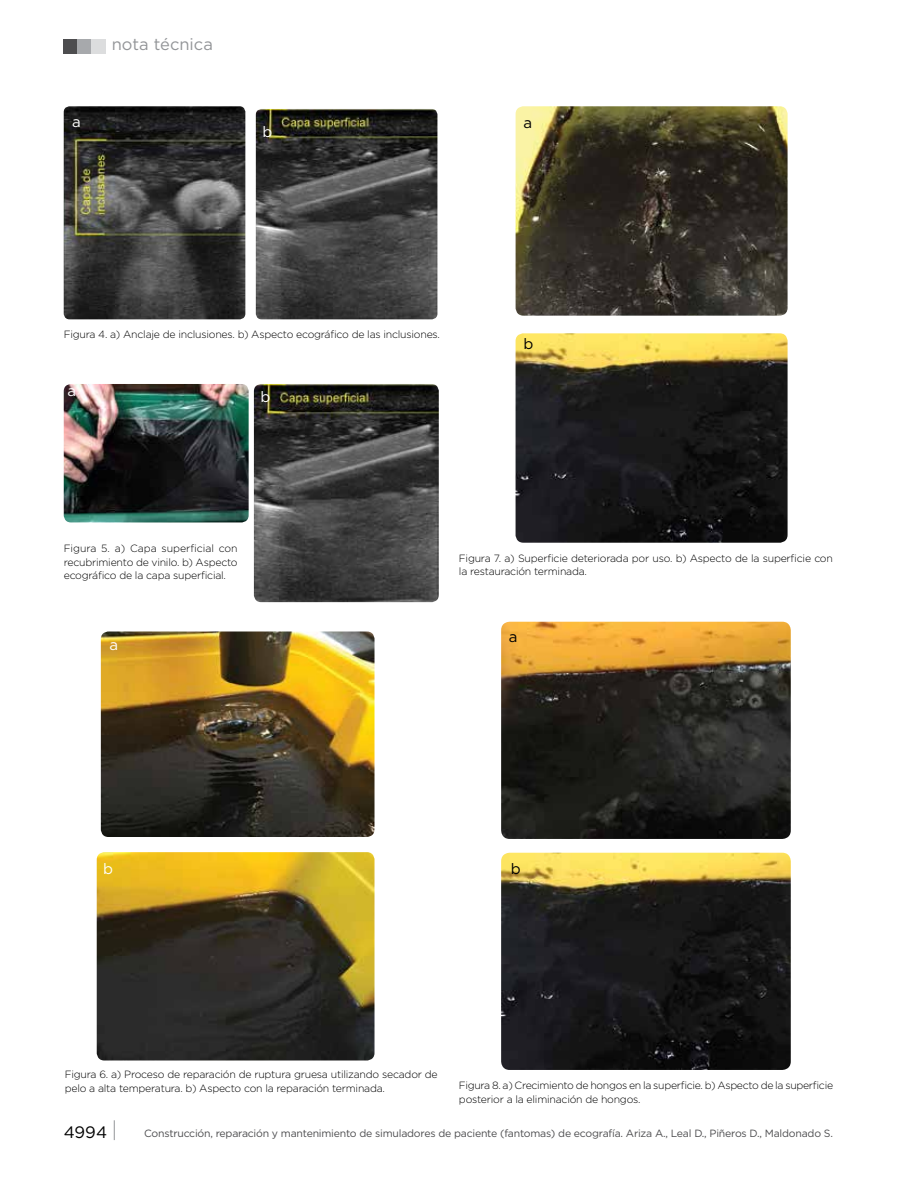
<style>
.page{position:relative;width:918px;height:1188px;background:#fff}
.page>*{position:absolute;margin:0;border:0;box-sizing:border-box;transform-origin:0 0}
.t1{font:16.5px "Gotham";color:#939598}
.t2{font:16.5px "Gotham";color:#000}
.t3{font:15px "Gotham";color:#fff}
.t4{font:15px "Gotham";color:#000}
.t5{font:300 10.5px/13.5px "Gotham";letter-spacing:-.02em;color:#000}
.t6{font:10.5px "Gotham";letter-spacing:-.02em;color:#4d4d4f}
</style>
<div class="page">
<div style="left:64px;top:40px;width:14px;height:14px;background:#4d4d4f"></div>
<div style="left:78px;top:40px;width:14px;height:14px;background:#a7a9ac"></div>
<div style="left:92px;top:40px;width:14px;height:14px;background:#dcddde"></div>
<svg style="left:114px;top:1120px;width:1px;height:20px"></svg>
<img style="left:64px;top:106px;width:181px;height:213px">
<img style="left:256px;top:109px;width:181px;height:210px">
<img style="left:64px;top:384px;width:185px;height:138px">
<img style="left:254px;top:384px;width:185px;height:218px">
<img style="left:101px;top:632px;width:274px;height:205px">
<img style="left:97px;top:852px;width:278px;height:208px">
<img style="left:516px;top:106px;width:272px;height:210px">
<img style="left:516px;top:333px;width:272px;height:210px">
<img style="left:501px;top:622px;width:290px;height:217px">
<img style="left:501px;top:853px;width:290px;height:217px">
<h2 class="t3" style="left:72px;top:112px;width:10px">a</h2>
<h1 class="t1" style="left:112px;top:34px;width:103px">nota técnica</h1>
<h2 class="t3" style="left:262px;top:122px;width:11px">b</h2>
<h2 class="t4" style="left:523px;top:114px;width:10px">a</h2>
<p class="t5" style="left:64px;top:327px;width:378px">Figura 4. a) Anclaje de inclusiones. b) Aspecto ecográfico de las inclusiones.</p>
<h2 class="t3" style="left:67px;top:381px;width:10px">a</h2>
<h2 class="t3" style="left:260px;top:388px;width:11px">b</h2>
<h2 class="t4" style="left:523px;top:335px;width:11px">b</h2>
<p class="t5" style="left:64px;top:541px;width:176px;text-align:justify">Figura 5. a) Capa superficial con recubrimiento de vinilo. b) Aspecto ecográfico de la capa superficial.</p>
<h2 class="t3" style="left:110px;top:635px;width:10px">a</h2>
<p class="t5" style="left:459px;top:551px;width:375px">Figura 7. a) Superficie deteriorada por uso. b) Aspecto de la superficie con la restauración terminada.</p>
<h2 class="t4" style="left:509px;top:627px;width:10px">a</h2>
<h2 class="t3" style="left:103px;top:860px;width:11px">b</h2>
<h2 class="t4" style="left:511px;top:859px;width:11px">b</h2>
<p class="t5" style="left:65px;top:1068px;width:374px">Figura 6. a) Proceso de reparación de ruptura gruesa utilizando secador de pelo a alta temperatura. b) Aspecto con la reparación terminada.</p>
<p class="t5" style="left:459px;top:1079px;width:376px">Figura 8. a) Crecimiento de hongos en la superficie. b) Aspecto de la superficie posterior a la eliminación de hongos.</p>
<h1 class="t2" style="left:64px;top:1122px;width:45px">4994</h1>
<p class="t6" style="left:144px;top:1126px;width:690px">Construcción, reparación y mantenimiento de simuladores de paciente (fantomas) de ecografía. Ariza A., Leal D., Piñeros D., Maldonado S.</p>
</div>
